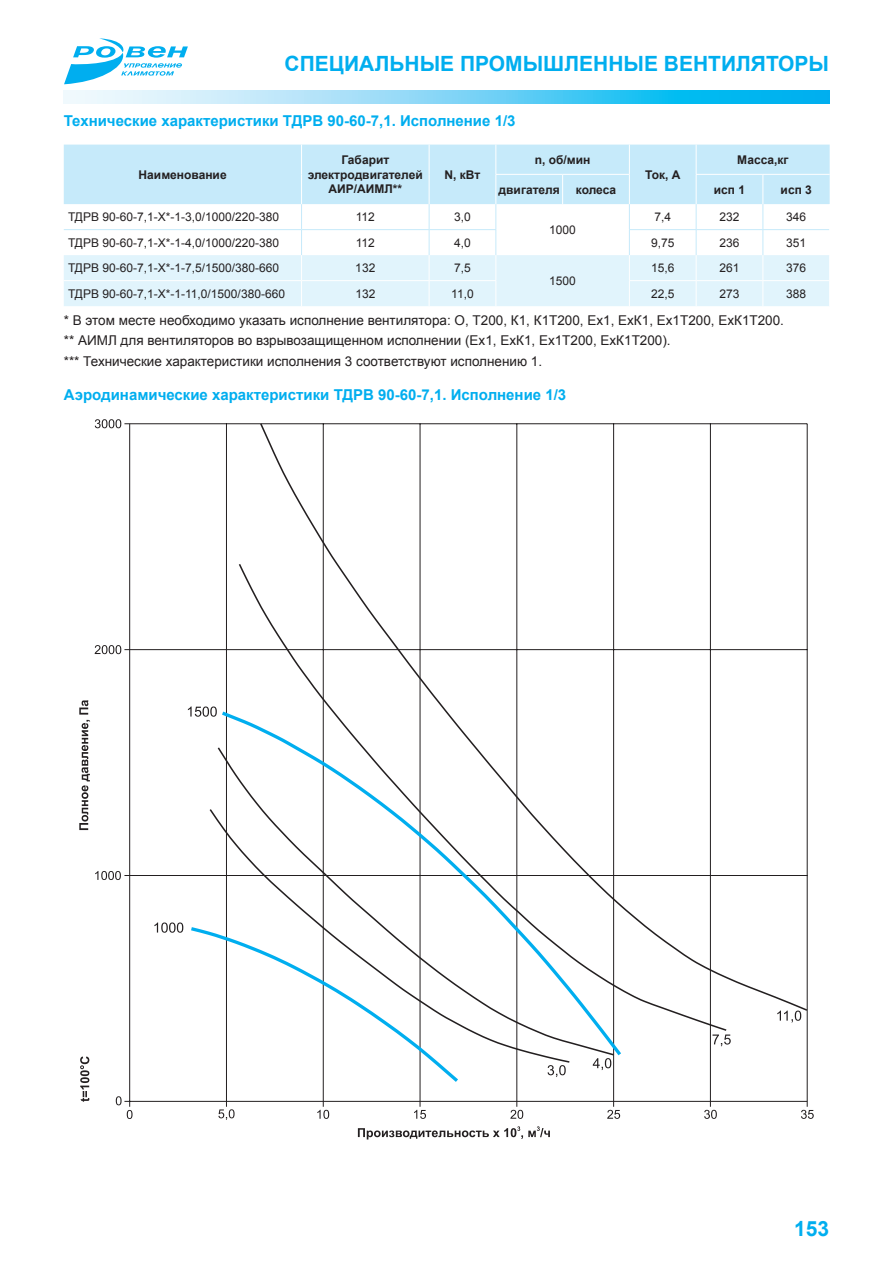
<style>
.page{position:relative;width:893px;height:1263px;background:#fff}
.page>*{position:absolute;margin:0;border:0;box-sizing:border-box;transform-origin:0 0}
.t1{font:700 21px "Arial";color:#00aeef}
.t2{font:700 15px "Arial";color:#00aeef}
.t3{font:13.5px/20.4px "Arial";color:#231f20}
.t4{font:12px "Arial";color:#231f20}
.t5{font:700 12px "Arial";color:#231f20}
</style>
<div class="page">
<svg style="left:64px;top:38px;width:124px;height:46px"></svg>
<svg style="left:64px;top:90px;width:765px;height:13px;background:#76d5f6"></svg>
<hr style="left:226px;top:423px;width:1px;height:684px;background:#231f20">
<hr style="left:124px;top:423px;width:683px;height:1px;background:#231f20">
<hr style="left:323px;top:424px;width:1px;height:683px;background:#231f20">
<hr style="left:124px;top:875px;width:683px;height:1px;background:#231f20">
<hr style="left:124px;top:649px;width:683px;height:1px;background:#231f20">
<hr style="left:516px;top:424px;width:1px;height:683px;background:#231f20">
<hr style="left:420px;top:424px;width:1px;height:683px;background:#231f20">
<hr style="left:613px;top:424px;width:1px;height:683px;background:#231f20">
<hr style="left:710px;top:424px;width:1px;height:683px;background:#231f20">
<hr style="left:807px;top:424px;width:1px;height:683px;background:#231f20">
<svg style="left:208px;top:423px;width:600px;height:641px"></svg>
<svg style="left:191px;top:709px;width:433px;height:376px"></svg>
<hr style="left:129px;top:424px;width:1px;height:683px;background:#231f20">
<hr style="left:124px;top:1101px;width:683px;height:1px;background:#231f20">
<svg style="left:358px;top:1126px;width:192px;height:13px"></svg>
<svg style="left:79px;top:700px;width:11px;height:130px"></svg>
<svg style="left:218px;top:1109px;width:17px;height:11px"></svg>
<svg style="left:95px;top:871px;width:26px;height:9px"></svg>
<svg style="left:116px;top:1096px;width:17px;height:23px"></svg>
<svg style="left:95px;top:645px;width:26px;height:9px"></svg>
<svg style="left:317px;top:1110px;width:12px;height:9px"></svg>
<svg style="left:80px;top:1056px;width:9px;height:46px"></svg>
<svg style="left:801px;top:1110px;width:13px;height:9px"></svg>
<svg style="left:414px;top:1110px;width:12px;height:9px"></svg>
<svg style="left:95px;top:419px;width:26px;height:9px"></svg>
<svg style="left:510px;top:1110px;width:13px;height:9px"></svg>
<svg style="left:607px;top:1110px;width:13px;height:9px"></svg>
<svg style="left:704px;top:1110px;width:13px;height:9px"></svg>
<svg style="left:154px;top:922px;width:30px;height:11px"></svg>
<svg style="left:187px;top:703px;width:32px;height:17px"></svg>
<svg style="left:545px;top:1062px;width:23px;height:18px"></svg>
<svg style="left:590px;top:1053px;width:24px;height:20px"></svg>
<svg style="left:710px;top:1032px;width:23px;height:17px"></svg>
<svg style="left:775px;top:1007px;width:29px;height:18px"></svg>
<svg style="left:64px;top:145px;width:766px;height:161px"></svg>
<h1 class="t1" style="left:285px;top:49px;width:546px">специальные промышленные вентиляторы</h1>
<p class="t2" style="left:64px;top:110px;width:231px">Технические характеристики ТДРВ</p>
<p class="t2" style="left:327px;top:110px;width:190px">90-60-7,1. Исполнение 1/3</p>
<p class="t5" style="left:139px;top:166px;width:90px">Наименование</p>
<p class="t5" style="left:341px;top:152px;width:49px">Габарит</p>
<p class="t5" style="left:308px;top:166px;width:116px">электродвигателей</p>
<p class="t5" style="left:328px;top:181px;width:10px">АИР</p>
<p class="t5" style="left:354px;top:181px;width:50px">/АИ МЛ**</p>
<p class="t5" style="left:445px;top:166px;width:37px">N, кВт</p>
<p class="t5" style="left:535px;top:152px;width:57px">n, об/мин</p>
<p class="t5" style="left:645px;top:166px;width:37px">Ток, А</p>
<p class="t5" style="left:737px;top:152px;width:53px">Масса,кг</p>
<p class="t5" style="left:499px;top:181px;width:63px">двигателя</p>
<p class="t5" style="left:576px;top:181px;width:42px">колеса</p>
<p class="t5" style="left:714px;top:181px;width:33px">исп 1</p>
<p class="t5" style="left:781px;top:181px;width:33px">исп 3</p>
<p class="t4" style="left:68px;top:209px;width:213px">ТДРВ 90-60-7,1-Х*-1-3,0/1000/220-380</p>
<p class="t4" style="left:356px;top:209px;width:21px">112</p>
<p class="t4" style="left:454px;top:209px;width:18px">3,0</p>
<p class="t4" style="left:654px;top:209px;width:18px">7,4</p>
<p class="t4" style="left:719px;top:209px;width:22px">232</p>
<p class="t4" style="left:786px;top:209px;width:22px">346</p>
<p class="t4" style="left:549px;top:222px;width:28px">1000</p>
<p class="t4" style="left:68px;top:235px;width:213px">ТДРВ 90-60-7,1-Х*-1-4,0/1000/220-380</p>
<p class="t4" style="left:356px;top:235px;width:21px">112</p>
<p class="t4" style="left:454px;top:235px;width:18px">4,0</p>
<p class="t4" style="left:651px;top:235px;width:25px">9,75</p>
<p class="t4" style="left:719px;top:235px;width:22px">236</p>
<p class="t4" style="left:786px;top:235px;width:22px">351</p>
<p class="t4" style="left:68px;top:260px;width:213px">ТДРВ 90-60-7,1-Х*-1-7,5/1500/380-660</p>
<p class="t4" style="left:355px;top:260px;width:22px">132</p>
<p class="t4" style="left:454px;top:260px;width:18px">7,5</p>
<p class="t4" style="left:549px;top:273px;width:28px">1500</p>
<p class="t4" style="left:651px;top:260px;width:25px">15,6</p>
<p class="t4" style="left:719px;top:260px;width:22px">261</p>
<p class="t4" style="left:786px;top:260px;width:22px">376</p>
<p class="t4" style="left:68px;top:286px;width:218px">ТДРВ 90-60-7,1-Х*-1-11,0/1500/380-660</p>
<p class="t4" style="left:355px;top:286px;width:22px">132</p>
<p class="t4" style="left:451px;top:286px;width:24px">11,0</p>
<p class="t4" style="left:651px;top:286px;width:25px">22,5</p>
<p class="t4" style="left:719px;top:286px;width:22px">273</p>
<p class="t4" style="left:786px;top:286px;width:22px">388</p>
<p class="t3" style="left:64px;top:310px;width:722px">* В этом месте необходимо указать исполнение вентилятора: О, Т200, К1, К1Т200, Ex1, ExК1, Ex1Т200, ExК1Т200. ** АИМЛ для вентиляторов во взрывозащищенном исполнении (Ex1, ExК1, Ex1Т200, ExК1Т200).<br>*** Технические характеристики исполнения 3 соответствуют исполнению 1.</p>
<p class="t2" style="left:64px;top:385px;width:281px">Аэродинамические характеристики ТДРВ</p>
<p class="t2" style="left:378px;top:385px;width:190px">90-60-7,1. Исполнение 1/3</p>
<h1 class="t1" style="left:794px;top:1214px;width:37px">153</h1>
</div>
